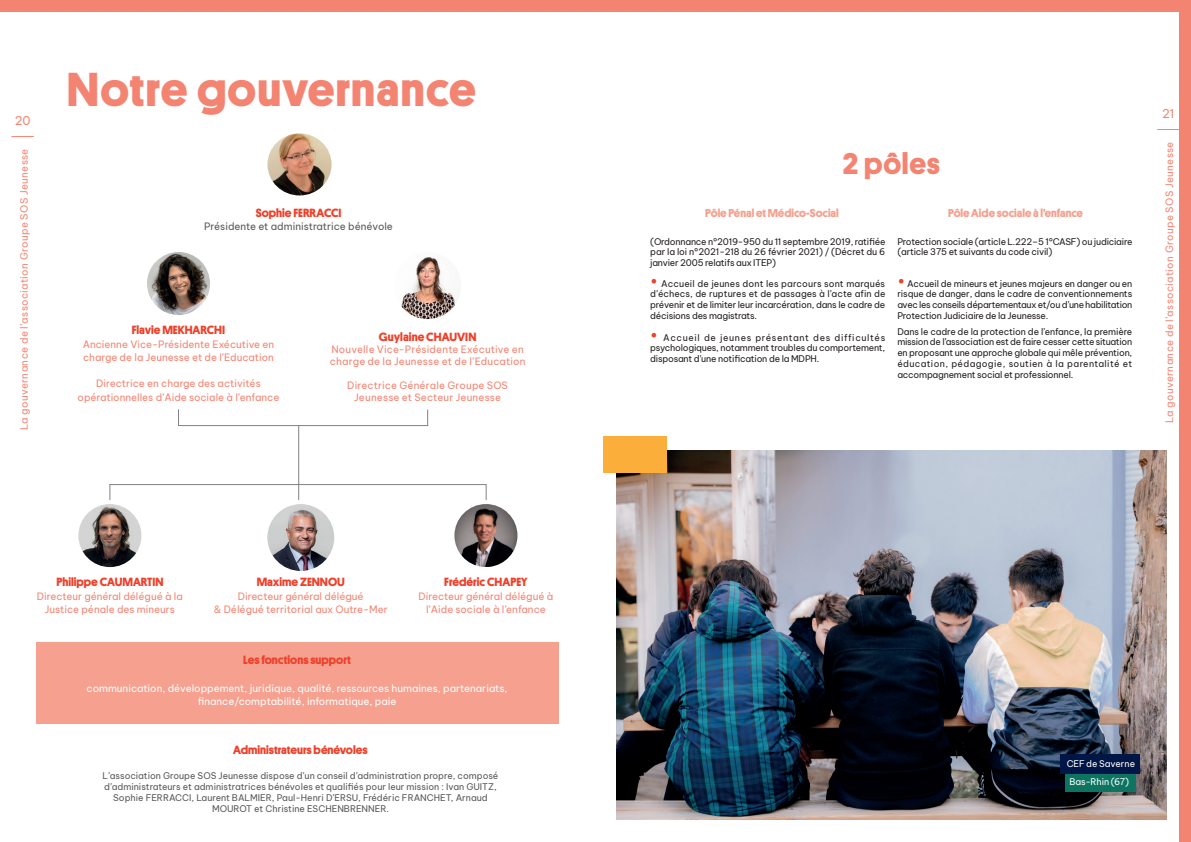
<style>
.page{position:relative;width:1191px;height:842px;background:#fff}
.page>*{position:absolute;margin:0;border:0;box-sizing:border-box;transform-origin:0 0}
.t1{font:700 48px "Platform";letter-spacing:.025em;color:#f48472}
.t2{font:700 30px "Platform";letter-spacing:.025em;color:#f48472}
.t3{font:700 12px "Platform";color:#ee412b}
.t4{font:12px "Be Vietnam Pro";color:#f48472}
.t5{font:700 11.6px "Platform";color:#f6a08f}
.t6{font:10px/13.3px "Be Vietnam Pro";color:#f48472;text-align:center}
.t7{font:10px/13.3px "Be Vietnam Pro";color:#fff;text-align:center}
.t8{font:10px "Be Vietnam Pro";letter-spacing:.035em;color:#f48472}
.t9{font:10px "Be Vietnam Pro";color:#57585a}
.t10{font:9px/10.8px "Be Vietnam Pro";letter-spacing:-.02em;color:#231f20;text-align:justify}
.t11{font:9px/10.8px "Be Vietnam Pro";color:#57585a;text-align:center}
.t12{font:9px/18px "Be Vietnam Pro";color:#fff}
.s1{font-size:14px;color:#ee412b}
</style>
<div class="page">
<img style="left:617px;top:450px;width:549px;height:369px">
<div style="left:603px;top:436px;width:63px;height:36px;background:#fbae39"></div>
<div style="left:1065px;top:770px;width:70px;height:22px;background:#0d7462"></div>
<div style="left:1060px;top:755px;width:80px;height:19px;background:#001646"></div>
<div style="left:0;top:0;width:1191px;height:11px;background:#f48472"></div>
<svg style="left:12px;top:136px;width:22px;height:1px"></svg>
<div style="left:1179px;top:0;width:12px;height:842px;background:#f48472"></div>
<svg style="left:1157px;top:129px;width:22px;height:1px"></svg>
<img style="left:267px;top:504px;width:67px;height:67px;border-radius:33px">
<img style="left:267px;top:133px;width:64px;height:62px">
<img style="left:78px;top:504px;width:63px;height:63px;border-radius:32px">
<img style="left:454px;top:504px;width:63px;height:63px">
<hr style="left:298px;top:426px;width:1px;height:74px;background:#808285">
<svg style="left:486px;top:484px;width:1px;height:16px"></svg>
<hr style="left:110px;top:484px;width:376px;height:1px;background:#808285">
<div style="left:36px;top:642px;width:522px;height:81px;background:#f6a08f"></div>
<img style="left:147px;top:252px;width:63px;height:63px;border-radius:32px">
<img style="left:394px;top:252px;width:67px;height:67px;border-radius:33px">
<svg style="left:109px;top:484px;width:1px;height:16px"></svg>
<svg style="left:427px;top:410px;width:1px;height:15px"></svg>
<hr style="left:178px;top:425px;width:250px;height:1px;background:#808285">
<svg style="left:178px;top:409px;width:1px;height:16px"></svg>
<h3 class="t4" style="left:15px;top:110px;width:17px">20</h3>
<p class="t8" style="left:16px;top:430px;width:283px;rotate:-90deg">La gouvernance de l’association Groupe SOS Jeunesse</p>
<h1 class="t1" style="left:67px;top:55px;width:410px">Notre gouvernance</h1>
<h3 class="t3" style="left:256px;top:204px;width:87px">Sophie FERRACCI</h3>
<p class="t9" style="left:204px;top:218px;width:190px">Présidente et administratrice bénévole</p>
<h3 class="t3" style="left:132px;top:321px;width:95px">Flavie MEKHARCHI</h3>
<p class="t6" style="left:83px;top:336px;width:193px;text-align:left">Ancienne Vice-Présidente Exécutive en charge de la Jeunesse et de l’Education</p>
<p class="t6" style="left:78px;top:376px;width:203px">Directrice en charge des activités opérationnelles d’Aide sociale à l’enfance</p>
<h3 class="t3" style="left:379px;top:328px;width:99px">Guylaine CHAUVIN</h3>
<p class="t6" style="left:330px;top:342px;width:197px;line-height:12px;text-align:left">Nouvelle Vice-Présidente Exécutive en charge de la Jeunesse et de l’Education</p>
<p class="t6" style="left:347px;top:378px;width:162px;line-height:12px">Directrice Générale Groupe SOS<br>Jeunesse et Secteur Jeunesse</p>
<h3 class="t3" style="left:56px;top:573px;width:109px">Philippe CAUMARTIN</h3>
<p class="t6" style="left:37px;top:588px;width:147px">Directeur général délégué à la<br>Justice pénale des mineurs</p>
<h3 class="t3" style="left:257px;top:573px;width:90px">Maxime ZENNOU</h3>
<p class="t6" style="left:214px;top:588px;width:175px">Directeur général délégué<br>&amp; Délégué territorial aux Outre-Mer</p>
<h3 class="t3" style="left:444px;top:573px;width:85px">Frédéric CHAPEY</h3>
<p class="t6" style="left:418px;top:588px;width:136px">Directeur général délégué à l’Aide sociale à l’enfance</p>
<h3 class="t3" style="left:243px;top:651px;width:109px">Les fonctions support</h3>
<p class="t7" style="left:87px;top:680px;width:422px">communication, développement, juridique, qualité, ressources humaines, partenariats, finance/comptabilité, informatique, paie</p>
<h3 class="t3" style="left:233px;top:741px;width:136px">Administrateurs bénévoles</h3>
<p class="t11" style="left:103px;top:769px;width:397px">L’association Groupe SOS Jeunesse dispose d’un conseil d’administration propre, composé d’administrateurs et administratrices bénévoles et qualifiés pour leur mission : Ivan GUITZ, Sophie FERRACCI, Laurent BALMIER, Paul-Henri D’ERSU, Frédéric FRANCHET, Arnaud MOUROT et Christine ESCHENBRENNER.</p>
<h2 class="t2" style="left:842px;top:142px;width:99px">2 pôles</h2>
<p class="t5" style="left:705px;top:204px;width:135px">Pôle Pénal et Médico-Social</p>
<p class="t5" style="left:948px;top:204px;width:136px">Pôle Aide sociale à l’enfance</p>
<p class="t10" style="left:650px;top:235px;width:237px">(Ordonnance n°2019-950 du 11 septembre 2019, ratifiée par la loi n°2021-218 du 26 février 2021) / (Décret du 6 janvier 2005 relatifs aux ITEP)</p>
<p class="t10" style="left:650px;top:277px;width:237px"><span class="s1">•</span> Accueil de jeunes dont les parcours sont marqués d’échecs, de ruptures et de passages à l’acte afin de prévenir et de limiter leur incarcération, dans le cadre de décisions des magistrats.</p>
<p class="t10" style="left:650px;top:331px;width:236px"><span class="s1">•</span> Accueil de jeunes présentant des difficultés psychologiques, notamment troubles du comportement, disposant d’une notification de la MDPH.</p>
<p class="t10" style="left:897px;top:235px;width:236px">Protection sociale (article L.222–5 1°CASF) ou judiciaire (article 375 et suivants du code civil)</p>
<p class="t10" style="left:897px;top:277px;width:236px"><span class="s1">•</span> Accueil de mineurs et jeunes majeurs en danger ou en risque de danger, dans le cadre de conventionnements avec les conseils départementaux et/ou d’une habilitation Protection Judiciaire de la Jeunesse.</p>
<p class="t10" style="left:897px;top:325px;width:236px">Dans le cadre de la protection de l’enfance, la première mission de l’association est de faire cesser cette situation en proposant une approche globale qui mêle prévention, éducation, pédagogie, soutien à la parentalité et accompagnement social et professionnel.</p>
<h3 class="t4" style="left:1162px;top:103px;width:14px">21</h3>
<p class="t8" style="left:1161px;top:423px;width:283px;rotate:-90deg">La gouvernance de l’association Groupe SOS Jeunesse</p>
<p class="t12" style="left:1066px;top:753px;width:70px">CEF de Saverne<br>Bas-Rhin (67)</p>
</div>
